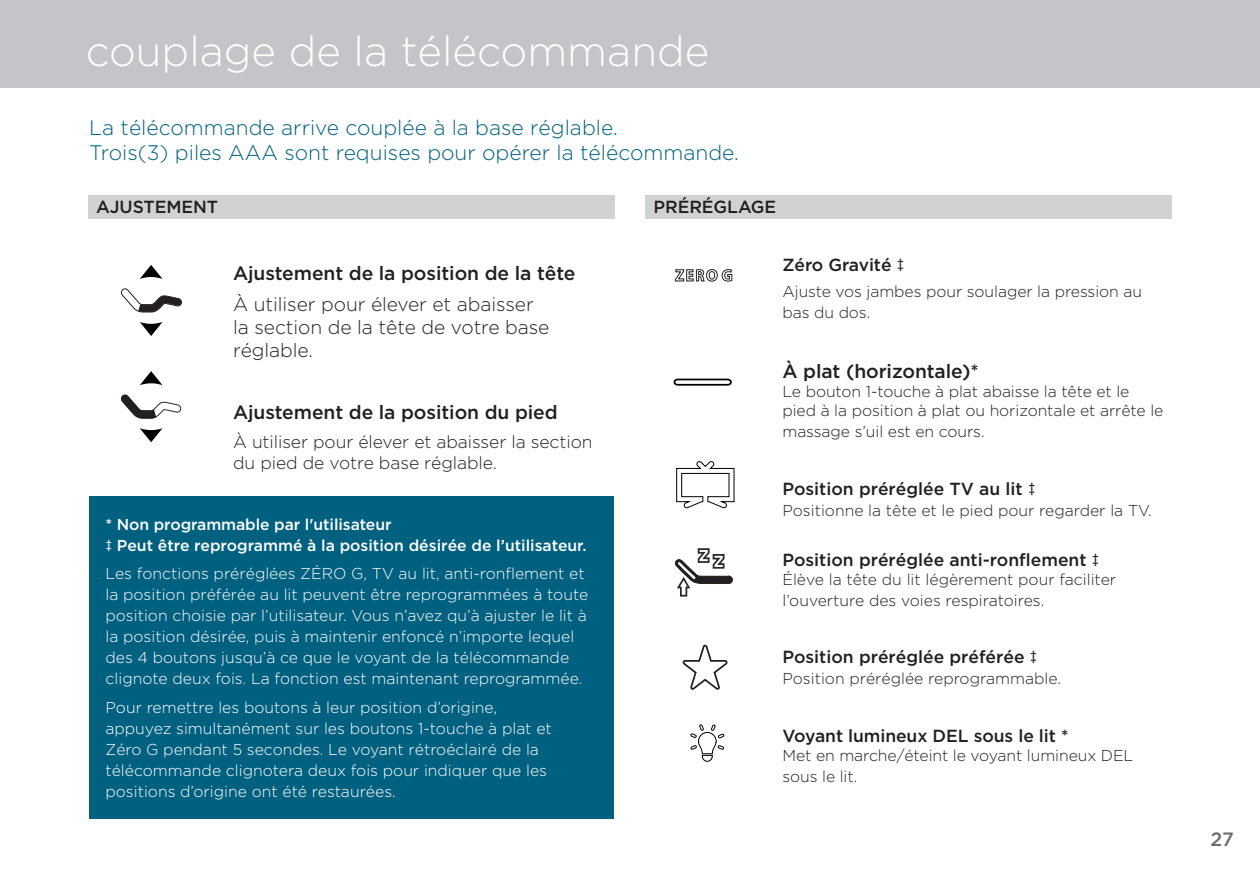
<style>
.page{position:relative;width:1260px;height:882px;background:#fff}
.page>*{position:absolute;margin:0;border:0;box-sizing:border-box;transform-origin:0 0}
.Section_Header{font:300 42px "Gotham";color:#fff}
.Intro_Subheader{font:300 21px "Gotham";color:#00607f}
.Body{font:500 19.25px "Gotham";letter-spacing:-.005em;color:#231f20}
.Body-2{font:300 19.25px/23.1px "Gotham";letter-spacing:-.005em;color:#231f20}
.t1{font:500 19.25px "Gotham";color:#6c6d70}
.Body-3{font:500 17.5px "Gotham";color:#231f20}
.Body-4{font:300 17.5px/21px "Gotham";letter-spacing:-.005em;color:#231f20}
.Sub_Header{font:500 17.5px "Gotham";letter-spacing:-.005em;color:#231f20}
.Body-5{font:300 15.75px/21px "Gotham";color:#fff}
.Body-6{font:300 15.75px/21px "Gotham";letter-spacing:-.005em;color:#231f20}
.Body-7{font:500 15.75px "Gotham";color:#fff}
.Alert{font:500 15.75px "Gotham";letter-spacing:-.005em;color:#fff}
</style>
<div class="page">
<div style="left:0;top:0;width:1260px;height:88px;background:#c4c5c9"></div>
<div style="left:88px;top:195px;width:526px;height:24px;background:#d1d2d4"></div>
<svg style="left:140px;top:265px;width:23px;height:14px"></svg>
<svg style="left:140px;top:322px;width:23px;height:14px"></svg>
<svg style="left:140px;top:371px;width:23px;height:14px"></svg>
<svg style="left:140px;top:428px;width:23px;height:14px"></svg>
<div style="left:646px;top:195px;width:526px;height:23px;background:#d1d2d4"></div>
<svg style="left:676px;top:461px;width:59px;height:48px"></svg>
<svg style="left:690px;top:724px;width:35px;height:38px"></svg>
<div style="left:90px;top:496px;width:524px;height:323px;background:#00607f"></div>
<svg style="left:674px;top:269px;width:59px;height:13px"></svg>
<svg style="left:673px;top:378px;width:59px;height:8px"></svg>
<svg style="left:682px;top:644px;width:46px;height:46px"></svg>
<svg style="left:121px;top:394px;width:61px;height:25px"></svg>
<svg style="left:121px;top:288px;width:61px;height:25px"></svg>
<svg style="left:675px;top:548px;width:58px;height:49px"></svg>
<p class="Section_Header" style="left:86px;top:28px;width:625px">couplage de la télécommande</p>
<p class="Intro_Subheader" style="left:89px;top:116px;width:530px">La télécommande arrive couplée à la base réglable.</p>
<p class="Intro_Subheader" style="left:89px;top:141px;width:651px">Trois(3) piles AAA sont requises pour opérer la télécommande.</p>
<p class="Sub_Header" style="left:96px;top:197px;width:124px">AJUSTEMENT</p>
<p class="Body" style="left:233px;top:262px;width:344px">Ajustement de la position de la tête</p>
<p class="Body-2" style="left:233px;top:293px;width:318px">À utiliser pour élever et abaisser la section de la tête de votre base réglable.</p>
<p class="Body" style="left:233px;top:401px;width:326px">Ajustement de la position du pied</p>
<p class="Body-4" style="left:233px;top:431px;width:361px">À utiliser pour élever et abaisser la section du pied de votre base réglable.</p>
<p class="Alert" style="left:105px;top:515px;width:288px">* Non programmable par l'utilisateur</p>
<p class="Body-7" style="left:105px;top:536px;width:483px">‡ Peut être reprogrammé à la position désirée de l’utilisateur.</p>
<p class="Body-5" style="left:105px;top:563px;width:484px">Les fonctions préréglées ZÉRO G, TV au lit, anti-ronflement et la position préférée au lit peuvent être reprogrammées à toute position choisie par l’utilisateur. Vous n’avez qu’à ajuster le lit à la position désirée, puis à maintenir enfoncé n’importe lequel des 4 boutons jusqu’à ce que le voyant de la télécommande clignote deux fois. La fonction est maintenant reprogrammée.</p>
<p class="Body-5" style="left:105px;top:697px;width:448px">Pour remettre les boutons à leur position d’origine, appuyez simultanément sur les boutons 1-touche à plat et Zéro G pendant 5 secondes. Le voyant rétroéclairé de la télécommande clignotera deux fois pour indiquer que les positions d’origine ont été restaurées.</p>
<p class="Sub_Header" style="left:654px;top:197px;width:124px">PRÉRÉGLAGE</p>
<p class="Body-3" style="left:782px;top:254px;width:123px">Zéro Gravité ‡</p>
<p class="Body-6" style="left:782px;top:281px;width:361px">Ajuste vos jambes pour soulager la pression au bas du dos.</p>
<p class="Body" style="left:782px;top:361px;width:198px">À plat (horizontale)*</p>
<p class="Body-6" style="left:782px;top:382px;width:382px;line-height:18.9px">Le bouton 1-touche à plat abaisse la tête et le pied à la position à plat ou horizontale et arrête le</p>
<p class="Body-6" style="left:782px;top:421px;width:204px">massage s’uil est en cours.</p>
<p class="Body-3" style="left:782px;top:479px;width:255px">Position préréglée TV au lit ‡</p>
<p class="Body-6" style="left:782px;top:500px;width:371px">Positionne la tête et le pied pour regarder la TV.</p>
<p class="Body-3" style="left:782px;top:550px;width:318px">Position préréglée anti-ronflement ‡</p>
<p class="Body-6" style="left:782px;top:569px;width:335px">Élève la tête du lit légèrement pour faciliter l’ouverture des voies respiratoires.</p>
<p class="Body-3" style="left:782px;top:647px;width:256px">Position préréglée préférée ‡</p>
<p class="Body-6" style="left:782px;top:668px;width:280px">Position préréglée reprogrammable.</p>
<p class="Body-3" style="left:782px;top:726px;width:288px">Voyant lumineux DEL sous le lit *</p>
<p class="Body-6" style="left:782px;top:745px;width:352px">Met en marche/éteint le voyant lumineux DEL sous le lit.</p>
<p class="t1" style="left:1211px;top:828px;width:25px">27</p>
</div>
